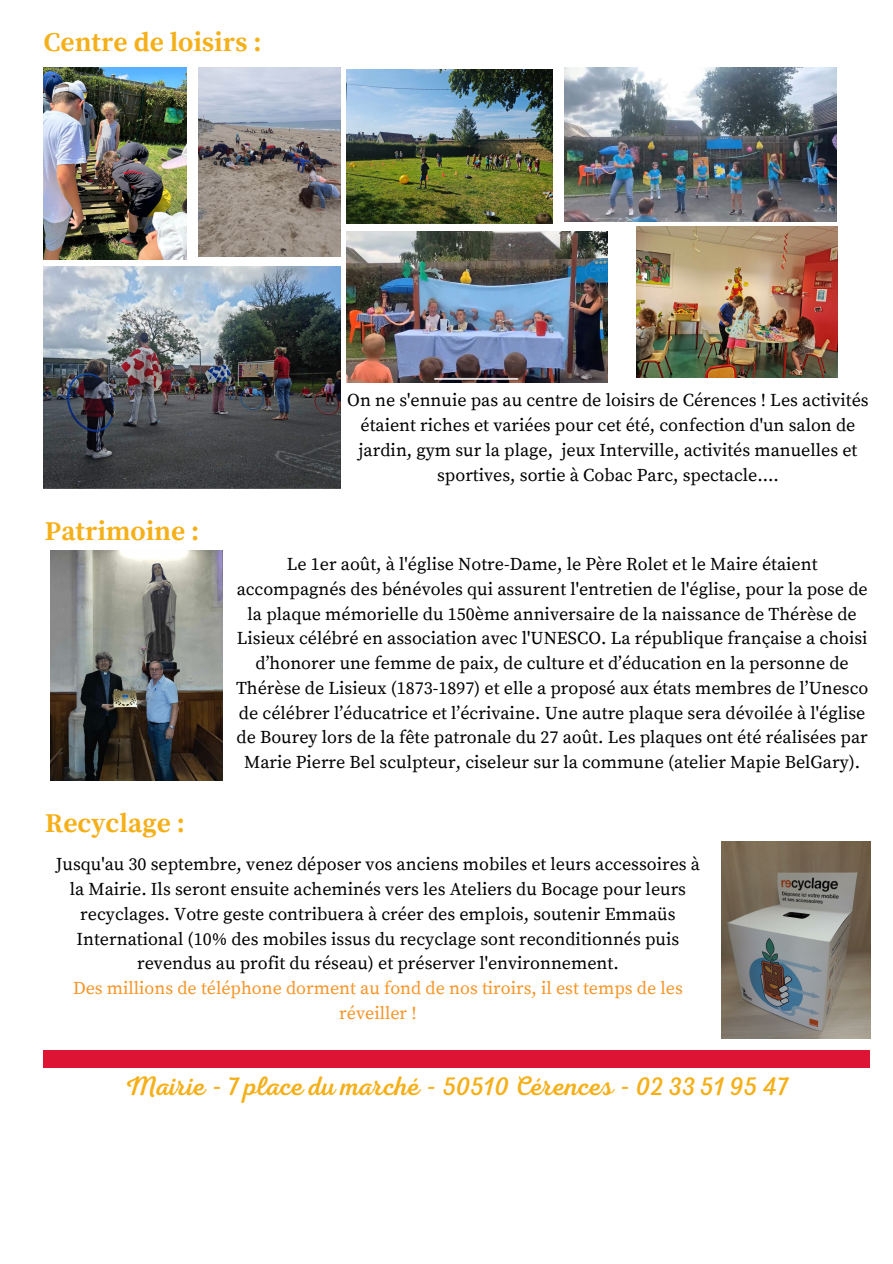
<style>
.page{position:relative;width:893px;height:1264px;background:#fff}
.page>*{position:absolute;margin:0;border:0;box-sizing:border-box;transform-origin:0 0}
.t1{font:27px "RTL Adam Script Regular";color:#f5b019}
.t2{font:700 27px "Source Serif Pro";color:#f5b019}
.t3{font:18px/24.8px "Source Serif Pro";color:#000;text-align:center}
.t4{font:18px/24.8px "Source Serif Pro";color:#f69426;text-align:center}
</style>
<div class="page">
<div style="left:44px;top:1049px;width:825px;height:18px;background:#dd1433"></div>
<img style="left:51px;top:551px;width:172px;height:229px">
<img style="left:564px;top:68px;width:272px;height:154px">
<img style="left:199px;top:68px;width:141px;height:189px">
<img style="left:44px;top:266px;width:296px;height:222px">
<img style="left:346px;top:69px;width:206px;height:154px">
<img style="left:636px;top:227px;width:201px;height:150px">
<img style="left:346px;top:231px;width:261px;height:151px">
<img style="left:44px;top:68px;width:142px;height:191px">
<img style="left:721px;top:841px;width:149px;height:197px">
<p class="t2" style="left:44px;top:26px;width:219px">Centre de loisirs :</p>
<p class="t2" style="left:45px;top:515px;width:156px">Patrimoine :</p>
<p class="t3" style="left:347px;top:388px;width:523px">On ne s'ennuie pas au centre de loisirs de Cérences ! Les activités étaient riches et variées pour cet été, confection d'un salon de jardin, gym sur la plage, jeux Interville, activités manuelles et sportives, sortie à Cobac Parc, spectacle....</p>
<p class="t3" style="left:236px;top:552px;width:634px">Le 1er août, à l'église Notre-Dame, le Père Rolet et le Maire étaient accompagnés des bénévoles qui assurent l'entretien de l'église, pour la pose de la plaque mémorielle du 150ème anniversaire de la naissance de Thérèse de Lisieux célébré en association avec l'UNESCO. La république française a choisi d’honorer une femme de paix, de culture et d’éducation en la personne de Thérèse de Lisieux (1873-1897) et elle a proposé aux états membres de l’Unesco de célébrer l’éducatrice et l’écrivaine. Une autre plaque sera dévoilée à l'église de Bourey lors de la fête patronale du 27 août. Les plaques ont été réalisées par Marie Pierre Bel sculpteur, ciseleur sur la commune (atelier Mapie BelGary).</p>
<p class="t2" style="left:45px;top:807px;width:141px">Recyclage :</p>
<p class="t3" style="left:56px;top:852px;width:645px">Jusqu'au 30 septembre, venez déposer vos anciens mobiles et leurs accessoires à la Mairie. Ils seront ensuite acheminés vers les Ateliers du Bocage pour leurs recyclages. Votre geste contribuera à créer des emplois, soutenir Emmaüs International (10% des mobiles issus du recyclage sont reconditionnés puis revendus au profit du réseau) et préserver l'environnement.</p>
<p class="t4" style="left:73px;top:976px;width:611px">Des millions de téléphone dorment au fond de nos tiroirs, il est temps de les réveiller !</p>
<p class="t1" style="left:125px;top:1070px;width:665px">Mairie - 7 place du marché - 50510 Cérences - 02 33 51 95 47</p>
</div>
